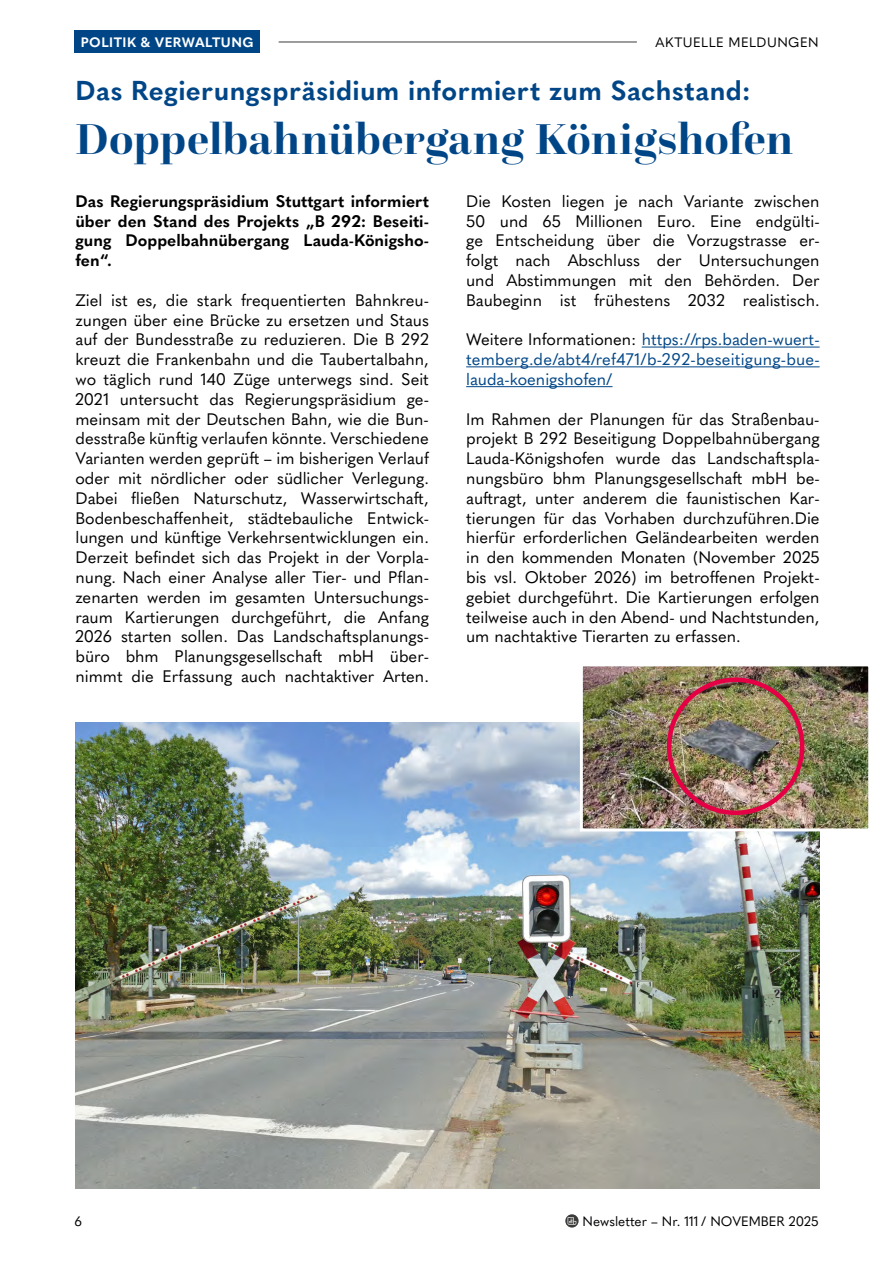
<style>
.page{position:relative;width:893px;height:1263px;background:#fff}
.page>*{position:absolute;margin:0;border:0;box-sizing:border-box;transform-origin:0 0}
.t1{font:700 45px "Questa Grande";letter-spacing:.01em;color:#004687}
.t2{font:700 27px "Quasimoda";letter-spacing:.015em;color:#004687}
.t3{font:16.5px/19.8px "Quasimoda";color:#000;text-align:justify}
.t4{font:700 16.5px/19.8px "Quasimoda";color:#000;text-align:justify}
.t5{font:16.5px/19.8px "Quasimoda";letter-spacing:.015em;color:#004687;text-align:justify}
.t6{font:13.5px "Quasimoda";color:#000}
.t7{font:700 13.5px "Quasimoda";letter-spacing:.035em;color:#fff}
.t8{font:13.5px "Quasimoda";letter-spacing:.04em;color:#000}
.s1{color:#000}
</style>
<div class="page">
<img style="left:75px;top:723px;width:745px;height:465px">
<hr style="left:642px;top:347px;width:178px;height:1px;background:#004687">
<hr style="left:466px;top:366px;width:354px;height:1px;background:#004687">
<hr style="left:466px;top:386px;width:146px;height:1px;background:#004687">
<img style="left:584px;top:667px;width:283px;height:160px">
<div style="left:580px;top:663px;width:291px;height:168px;border:3px solid #fff"></div>
<div style="left:667px;top:677px;width:137px;height:138px;border:4px solid #e50046;border-radius:50%"></div>
<svg style="left:565px;top:1214px;width:14px;height:13px"></svg>
<svg style="left:568px;top:1217px;width:8px;height:8px"></svg>
<div style="left:74px;top:31px;width:186px;height:22px;background:#004687"></div>
<hr style="left:279px;top:42px;width:358px;height:1px;background:#3c3c3b">
<p class="t7" style="left:81px;top:32px;width:174px">POLITIK &amp; VERWALTUNG</p>
<p class="t8" style="left:655px;top:32px;width:165px">AKTUELLE MELDUNGEN</p>
<h2 class="t2" style="left:75px;top:69px;width:677px">Das Regierungspräsidium informiert zum Sachstand:</h2>
<h1 class="t1" style="left:75px;top:111px;width:719px">Doppelbahnübergang Königshofen</h1>
<p class="t4" style="left:75px;top:190px;width:355px">Das Regierungspräsidium Stuttgart informiert über den Stand des Projekts „B 292: Beseiti&shy;gung Doppelbahnübergang Lauda-Königsho&shy;fen“.</p>
<p class="t3" style="left:75px;top:289px;width:355px">Ziel ist es, die stark frequentierten Bahnkreu&shy;zungen über eine Brücke zu ersetzen und Staus auf der Bundesstraße zu reduzieren. Die B 292 kreuzt die Frankenbahn und die Taubertalbahn, wo täglich rund 140 Züge unterwegs sind. Seit 2021 untersucht das Regierungspräsidium ge&shy;meinsam mit der Deutschen Bahn, wie die Bun&shy;desstraße künftig verlaufen könnte. Verschiedene Varianten werden geprüft – im bisherigen Verlauf oder mit nördlicher oder südlicher Verlegung.<br>Dabei fließen Naturschutz, Wasserwirtschaft, Bodenbeschaffenheit, städtebauliche Entwick&shy;lungen und künftige Verkehrsentwicklungen ein.<br>Derzeit befindet sich das Projekt in der Vorpla&shy;nung. Nach einer Analyse aller Tier- und Pflan&shy;zenarten werden im gesamten Untersuchungs&shy;raum Kartierungen durchgeführt, die Anfang 2026 starten sollen. Das Landschaftsplanungs&shy;büro bhm Planungsgesellschaft mbH über&shy;nimmt die Erfassung auch nachtaktiver Arten.</p>
<p class="t3" style="left:466px;top:190px;width:355px">Die Kosten liegen je nach Variante zwischen 50 und 65 Millionen Euro. Eine endgülti&shy;ge Entscheidung über die Vorzugstrasse er&shy;folgt nach Abschluss der Untersuchungen und Abstimmungen mit den Behörden. Der Baubeginn ist frühestens 2032 realistisch.</p>
<p class="t5" style="left:466px;top:329px;width:355px"><span class="s1">Weitere Informationen:</span> https://rps.baden-wuert&shy;temberg.de/abt4/ref471/b-292-beseitigung-bue&shy;lauda-koenigshofen/</p>
<p class="t3" style="left:466px;top:408px;width:355px">Im Rahmen der Planungen für das Straßenbau&shy;projekt B 292 Beseitigung Doppelbahnübergang Lauda-Königshofen wurde das Landschaftspla&shy;nungsbüro bhm Planungsgesellschaft mbH be&shy;auftragt, unter anderem die faunistischen Kar&shy;tierungen für das Vorhaben durchzuführen.Die hierfür erforderlichen Geländearbeiten werden in den kommenden Monaten (November 2025 bis vsl. Oktober 2026) im betroffenen Projekt&shy;gebiet durchgeführt. Die Kartierungen erfolgen teilweise auch in den Abend- und Nachtstunden, um nachtaktive Tierarten zu erfassen.</p>
<p class="t6" style="left:74px;top:1211px;width:9px">6</p>
<p class="t6" style="left:583px;top:1211px;width:237px">Newsletter – Nr. 111 / NOVEMBER 2025</p>
</div>
